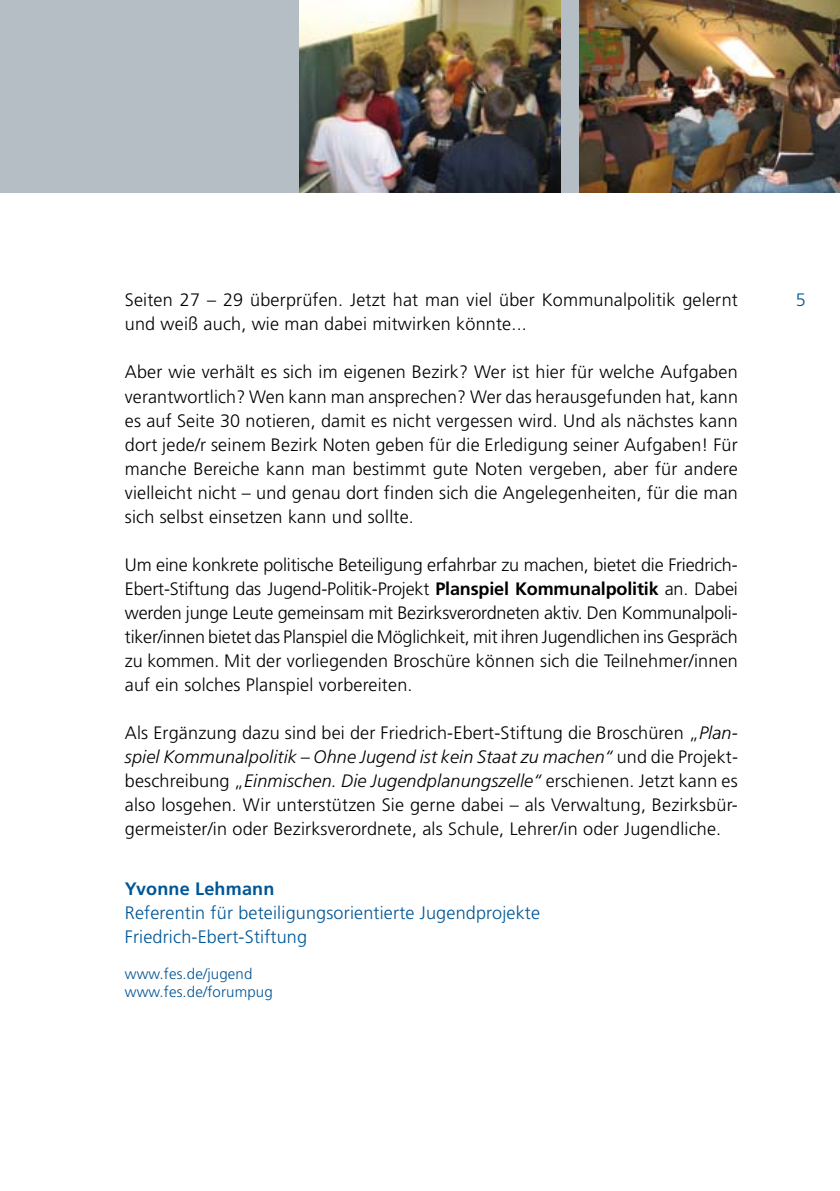
<style>
.page{position:relative;width:840px;height:1191px;background:#fff}
.page>*{position:absolute;margin:0;border:0;box-sizing:border-box;transform-origin:0 0}
.t1{font:300 18px/24px "Frutiger";letter-spacing:.01em;color:#000;text-align:justify}
.t2{font:300 18px/24px "Frutiger";letter-spacing:.01em;color:#005697}
.t3{font:700 18px "Frutiger";letter-spacing:.01em;color:#005697}
.t4{font:300 15px/18px "Frutiger";letter-spacing:.01em;color:#005697}
.s1{font-weight:700}
.s2{font-style:italic}
</style>
<div class="page">
<div style="left:0;top:0;width:839px;height:193px;background:#b4bec4"></div>
<img style="left:579px;top:0;width:260px;height:193px">
<img style="left:299px;top:0;width:261px;height:193px">
<p class="t1" style="left:125px;top:288px;width:614px">Seiten 27 – 29 überprüfen. Jetzt hat man viel über Kommunalpolitik gelernt</p>
<p class="t2" style="left:795px;top:288px;width:12px">5</p>
<p class="t1" style="left:125px;top:312px;width:403px">und weiß auch, wie man dabei mitwirken könnte...</p>
<p class="t1" style="left:125px;top:360px;width:614px">Aber wie verhält es sich im eigenen Bezirk? Wer ist hier für welche Aufgaben verantwortlich? Wen kann man ansprechen? Wer das herausgefunden hat, kann es auf Seite 30 notieren, damit es nicht vergessen wird. Und als nächstes kann dort jede/r seinem Bezirk Noten geben für die Erledigung seiner Aufgaben! Für manche Bereiche kann man bestimmt gute Noten vergeben, aber für andere vielleicht nicht – und genau dort finden sich die Angelegenheiten, für die man sich selbst einsetzen kann und sollte.</p>
<p class="t1" style="left:125px;top:552px;width:614px">Um eine konkrete politische Beteiligung erfahrbar zu machen, bietet die Friedrich-Ebert-Stiftung das Jugend-Politik-Projekt <span class="s1">Planspiel Kommunalpolitik</span> an. Dabei werden junge Leute gemeinsam mit Bezirksverordneten aktiv. Den Kommunalpoli&shy;tiker/innen bietet das Planspiel die Möglichkeit, mit ihren Jugendlichen ins Gespräch zu kommen. Mit der vorliegenden Broschüre können sich die Teilnehmer/innen auf ein solches Planspiel vorbereiten.</p>
<p class="t1" style="left:125px;top:720px;width:614px">Als Ergänzung dazu sind bei der Friedrich-Ebert-Stiftung die Broschüren „<span class="s2">Plan&shy;spiel Kommunalpolitik – Ohne Jugend ist kein Staat zu machen“</span> und die Projekt&shy;beschreibung „<span class="s2">Einmischen. Die Jugendplanungszelle“</span> erschienen. Jetzt kann es also losgehen. Wir unterstützen Sie gerne dabei – als Verwaltung, Bezirksbür&shy;germeister/in oder Bezirksverordnete, als Schule, Lehrer/in oder Jugendliche.</p>
<p class="t3" style="left:125px;top:878px;width:151px">Yvonne Lehmann</p>
<p class="t2" style="left:125px;top:900px;width:416px">Referentin für beteiligungsorientierte Jugendprojekte<br>Friedrich-Ebert-Stiftung</p>
<p class="t4" style="left:125px;top:964px;width:149px">www.fes.de/jugend www.fes.de/forumpug</p>
</div>
